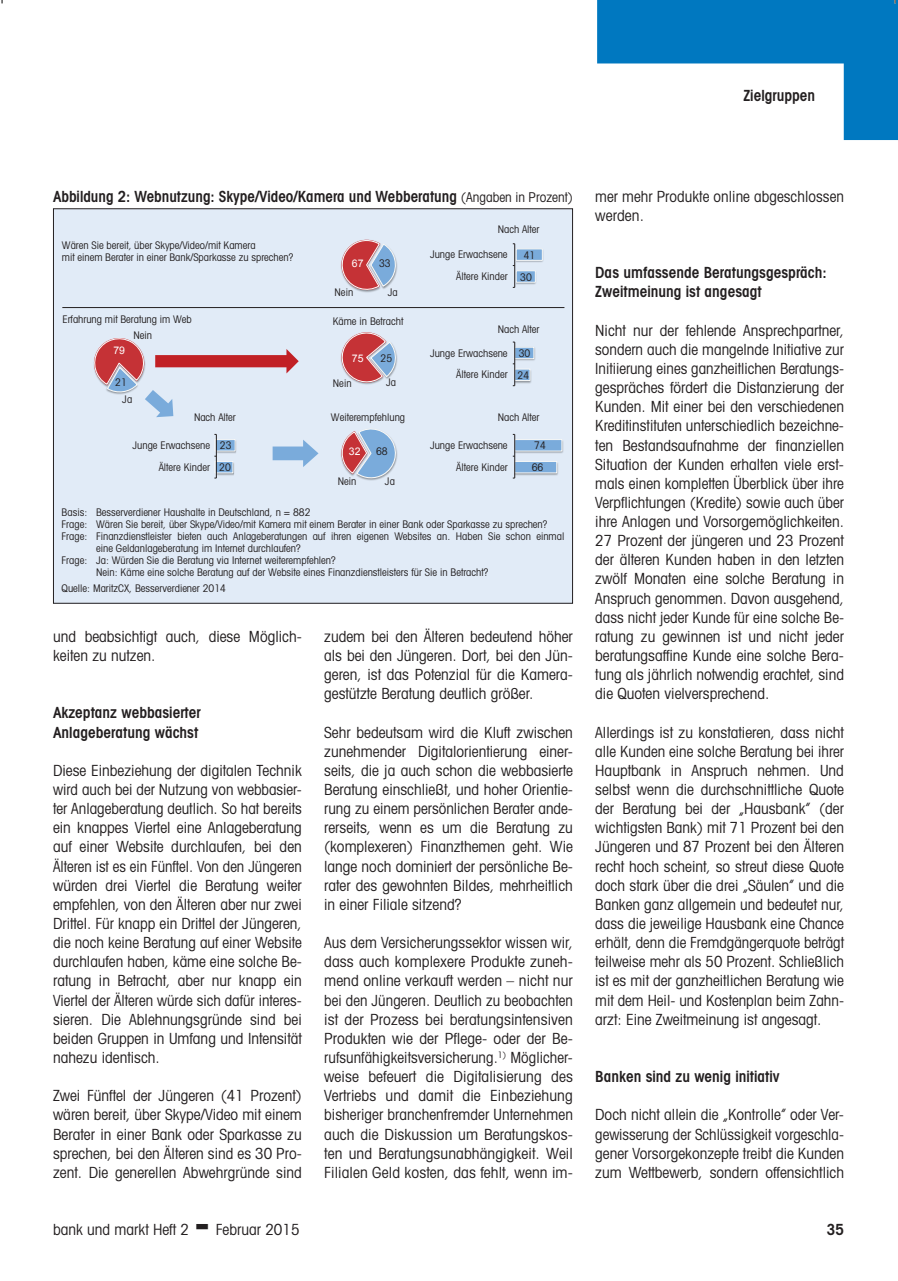
<style>
.page{position:relative;width:898px;height:1281px;background:#fff}
.page>*{position:absolute;margin:0;border:0;box-sizing:border-box;transform-origin:0 0}
.t1{font:condensed 15.3px/19.2px "Avant Garde";color:#231f20;text-align:justify}
.t2{font:600 condensed 15.3px/19.2px "Avant Garde";color:#231f20}
.t3{font:condensed 10.5px/21.8px "Avant Garde";color:#231f20}
.t4{font:10.5px "Arial";color:#fff}
.s1{font-weight:400;font-size:13.5px}
</style>
<div class="page">
<div style="left:53px;top:209px;width:520px;height:394px;background:#e1ebf7"></div>
<svg style="left:341px;top:332px;width:56px;height:53px"></svg>
<svg style="left:513px;top:243px;width:30px;height:45px"></svg>
<img style="left:562px;top:440px;width:2px;height:13px">
<svg style="left:513px;top:434px;width:49px;height:45px"></svg>
<img style="left:235px;top:440px;width:1px;height:13px">
<svg style="left:214px;top:434px;width:21px;height:45px"></svg>
<svg style="left:341px;top:429px;width:57px;height:52px"></svg>
<svg style="left:93px;top:338px;width:206px;height:79px"></svg>
<img style="left:534px;top:347px;width:2px;height:13px">
<svg style="left:513px;top:342px;width:21px;height:44px"></svg>
<svg style="left:341px;top:239px;width:57px;height:54px"></svg>
<svg style="left:273px;top:440px;width:45px;height:27px"></svg>
<hr style="left:62px;top:307px;width:502px;height:1px;background:#231f20">
<svg style="left:597px;top:0;width:301px;height:140px"></svg>
<p class="t2" style="left:743px;top:86px;width:73px">Zielgruppen</p>
<p class="t2" style="left:53px;top:186px;width:521px">Abbildung 2: Webnutzung: Skype/Video/Kamera und Webberatung <span class="s1">(Angaben in Prozent)</span></p>
<p class="t3" style="left:498px;top:218px;width:43px">Nach Alter</p>
<p class="t3" style="left:62px;top:238px;width:233px;line-height:12.6px">Wären Sie bereit, über Skype/Video/mit Kamera<br>mit einem Berater in einer Bank/Sparkasse zu sprechen?</p>
<p class="t3" style="left:520px;top:244px;width:17px;text-align:center">41<br>30</p>
<p class="t3" style="left:430px;top:243px;width:79px;text-align:right">Junge Erwachsene<br>Ältere Kinder</p>
<p class="t4" style="left:352px;top:257px;width:13px">67</p>
<p class="t3" style="left:379px;top:253px;width:13px">33</p>
<p class="t3" style="left:335px;top:281px;width:20px">Nein</p>
<p class="t3" style="left:388px;top:281px;width:11px">Ja</p>
<p class="t3" style="left:62px;top:308px;width:131px">Erfahrung mit Beratung im Web</p>
<p class="t4" style="left:113px;top:343px;width:13px">79</p>
<p class="t3" style="left:133px;top:324px;width:20px">Nein</p>
<p class="t3" style="left:333px;top:310px;width:72px">Käme in Betracht</p>
<p class="t4" style="left:352px;top:351px;width:13px">75</p>
<p class="t3" style="left:381px;top:347px;width:13px">25</p>
<p class="t3" style="left:115px;top:371px;width:13px">21</p>
<p class="t3" style="left:333px;top:372px;width:20px">Nein</p>
<p class="t3" style="left:386px;top:371px;width:11px">Ja</p>
<p class="t3" style="left:122px;top:388px;width:11px">Ja</p>
<p class="t3" style="left:194px;top:406px;width:43px">Nach Alter</p>
<p class="t3" style="left:331px;top:406px;width:76px">Weiterempfehlung</p>
<p class="t3" style="left:132px;top:434px;width:79px;text-align:right">Junge Erwachsene<br>Ältere Kinder</p>
<p class="t3" style="left:219px;top:434px;width:14px">23<br>20</p>
<p class="t4" style="left:349px;top:445px;width:13px">32</p>
<p class="t3" style="left:376px;top:440px;width:13px">68</p>
<p class="t3" style="left:338px;top:470px;width:20px">Nein</p>
<p class="t3" style="left:385px;top:470px;width:11px">Ja</p>
<p class="t3" style="left:498px;top:318px;width:43px">Nach Alter</p>
<p class="t3" style="left:430px;top:342px;width:79px;text-align:right">Junge Erwachsene<br>Ältere Kinder</p>
<p class="t3" style="left:518px;top:342px;width:14px">30<br>24</p>
<p class="t3" style="left:498px;top:406px;width:43px">Nach Alter</p>
<p class="t3" style="left:430px;top:434px;width:79px;text-align:right">Junge Erwachsene<br>Ältere Kinder</p>
<p class="t3" style="left:532px;top:434px;width:16px">74<br>66</p>
<p class="t3" style="left:62px;top:501px;width:251px">Basis: Besserverdiener Haushalte in Deutschland, n = 882</p>
<p class="t3" style="left:62px;top:513px;width:487px">Frage: Wären Sie bereit, über Skype/Video/mit Kamera mit einem Berater in einer Bank oder Sparkasse zu sprechen?</p>
<p class="t3" style="left:62px;top:525px;width:504px">Frage: Finanzdienstleister bieten auch Anlageberatungen auf ihren eigenen Websites an. Haben Sie schon einmal</p>
<p class="t3" style="left:96px;top:537px;width:206px">eine Geldanlageberatung im Internet durchlaufen?</p>
<p class="t3" style="left:62px;top:549px;width:276px">Frage: Ja: Würden Sie die Beratung via Internet weiterempfehlen?</p>
<p class="t3" style="left:96px;top:561px;width:394px">Nein: Käme eine solche Beratung auf der Website eines Finanzdienstleisters für Sie in Betracht?</p>
<p class="t3" style="left:62px;top:577px;width:166px">Quelle: MaritzCX, Besserverdiener 2014</p>
<p class="t1" style="left:53px;top:626px;width:250px">und beabsichtigt auch, diese Möglich&shy;keiten zu nutzen.</p>
<p class="t2" style="left:53px;top:703px;width:149px">Akzeptanz webbasierter<br>Anlageberatung wächst</p>
<p class="t1" style="left:53px;top:760px;width:250px">Diese Einbeziehung der digitalen Technik wird auch bei der Nutzung von webbasier&shy;ter Anlageberatung deutlich. So hat bereits ein knappes Viertel eine Anlageberatung auf einer Website durchlaufen, bei den Älteren ist es ein Fünftel. Von den Jüngeren würden drei Viertel die Beratung weiter empfehlen, von den Älteren aber nur zwei Drittel. Für knapp ein Drittel der Jüngeren, die noch keine Beratung auf einer Website durchlaufen haben, käme eine solche Be&shy;ratung in Betracht, aber nur knapp ein Viertel der Älteren würde sich dafür interes&shy;sieren. Die Ablehnungsgründe sind bei beiden Gruppen in Umfang und Intensität nahezu identisch.</p>
<p class="t1" style="left:53px;top:1086px;width:250px">Zwei Fünftel der Jüngeren (41 Prozent) wären bereit, über Skype/Video mit einem Berater in einer Bank oder Sparkasse zu sprechen, bei den Älteren sind es 30 Pro&shy;zent. Die generellen Abwehrgründe sind</p>
<p class="t1" style="left:324px;top:626px;width:250px">zudem bei den Älteren bedeutend höher als bei den Jüngeren. Dort, bei den Jün&shy;geren, ist das Potenzial für die Kamera&shy;gestützte Beratung deutlich größer.</p>
<p class="t1" style="left:324px;top:722px;width:250px">Sehr bedeutsam wird die Kluft zwischen zunehmender Digitalorientierung einer&shy;seits, die ja auch schon die webbasierte Beratung einschließt, und hoher Orientie&shy;rung zu einem persönlichen Berater ande&shy;rerseits, wenn es um die Beratung zu (komplexeren) Finanzthemen geht. Wie lange noch dominiert der persönliche Be&shy;rater des gewohnten Bildes, mehrheitlich in einer Filiale sitzend?</p>
<p class="t1" style="left:324px;top:932px;width:250px">Aus dem Versicherungssektor wissen wir, dass auch komplexere Produkte zuneh&shy;mend online verkauft werden – nicht nur bei den Jüngeren. Deutlich zu beobachten ist der Prozess bei beratungsintensiven Produkten wie der Pflege- oder der Be&shy;rufsunfähigkeitsversicherung.<sup>1)</sup> Möglicher&shy;weise befeuert die Digitalisierung des Vertriebs und damit die Einbeziehung bisheriger branchenfremder Unternehmen auch die Diskussion um Beratungskos&shy;ten und Beratungsunabhängigkeit. Weil Filialen Geld kosten, das fehlt, wenn im-</p>
<p class="t1" style="left:595px;top:186px;width:250px">mer mehr Produkte online abgeschlossen werden.</p>
<p class="t2" style="left:595px;top:263px;width:233px">Das umfassende Beratungsgespräch:<br>Zweitmeinung ist angesagt</p>
<p class="t1" style="left:595px;top:320px;width:250px">Nicht nur der fehlende Ansprechpartner, sondern auch die mangelnde Initiative zur Initiierung eines ganzheitlichen Beratungs&shy;gespräches fördert die Distanzierung der Kunden. Mit einer bei den verschiedenen Kreditinstituten unterschiedlich bezeichne&shy;ten Bestandsaufnahme der finanziellen Situation der Kunden erhalten viele erst&shy;mals einen kompletten Überblick über ihre Verpflichtungen (Kredite) sowie auch über ihre Anlagen und Vorsorgemöglichkeiten.<br>27 Prozent der jüngeren und 23 Prozent der älteren Kunden haben in den letzten zwölf Monaten eine solche Beratung in Anspruch genommen. Davon ausgehend, dass nicht jeder Kunde für eine solche Be&shy;ratung zu gewinnen ist und nicht jeder beratungsaffine Kunde eine solche Bera&shy;tung als jährlich notwendig erachtet, sind die Quoten vielversprechend.</p>
<p class="t1" style="left:595px;top:722px;width:250px">Allerdings ist zu konstatieren, dass nicht alle Kunden eine solche Beratung bei ihrer Hauptbank in Anspruch nehmen. Und selbst wenn die durchschnittliche Quote der Beratung bei der „Hausbank” (der wichtigsten Bank) mit 71 Prozent bei den Jüngeren und 87 Prozent bei den Älteren recht hoch scheint, so streut diese Quote doch stark über die drei „Säulen” und die Banken ganz allgemein und bedeutet nur, dass die jeweilige Hausbank eine Chance erhält, denn die Fremdgängerquote beträgt teilweise mehr als 50 Prozent. Schließlich ist es mit der ganzheitlichen Beratung wie mit dem Heil- und Kostenplan beim Zahn&shy;arzt: Eine Zweitmeinung ist angesagt.</p>
<p class="t2" style="left:595px;top:1067px;width:186px">Banken sind zu wenig initiativ</p>
<p class="t1" style="left:595px;top:1105px;width:250px">Doch nicht allein die „Kontrolle” oder Ver&shy;gewisserung der Schlüssigkeit vorgeschla&shy;gener Vorsorgekonzepte treibt die Kunden zum Wettbewerb, sondern offensichtlich</p>
<p class="t1" style="left:53px;top:1219px;width:137px">bank und markt Heft 2</p>
<p class="t1" style="left:216px;top:1219px;width:85px">Februar 2015</p>
<p class="t2" style="left:827px;top:1220px;width:19px">35</p>
</div>
